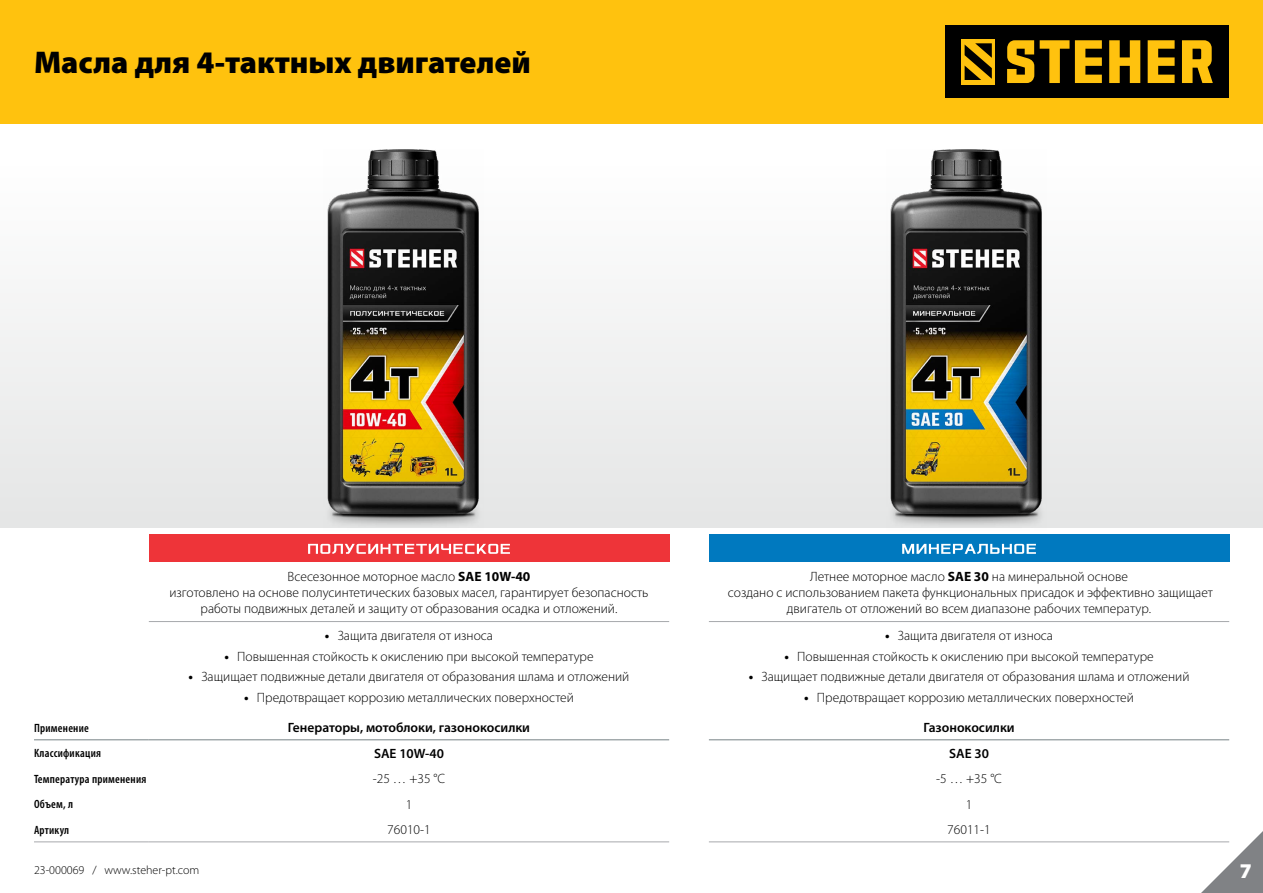
<style>
.page{position:relative;width:1263px;height:893px;background:#fff}
.page>*{position:absolute;margin:0;border:0;box-sizing:border-box;transform-origin:0 0}
.t1{font:900 31.5px "Myriad Pro";color:#000}
.t2{font:900 21px "Myriad Pro";color:#fff}
.t3{font:300 13.5px/16.2px "Myriad Pro";color:#000;text-align:center}
.t4{font:600 13.5px "Myriad Pro";color:#000}
.t5{font:600 condensed 12px "Myriad Pro";letter-spacing:.02em;color:#000}
.t6{font:300 12px "Myriad Pro";color:#000}
.s1{font-weight:700}
</style>
<div class="page">
<div style="left:0;top:0;width:1263px;height:123px;background:#ffc20e"></div>
<div style="left:945px;top:25px;width:284px;height:73px;background:#000"></div>
<div style="left:961px;top:39px;width:34px;height:45px;background:#ffc20e"></div>
<svg style="left:964px;top:43px;width:28px;height:37px"></svg>
<svg style="left:1007px;top:40px;width:27px;height:43px"></svg>
<svg style="left:1040px;top:40px;width:29px;height:43px"></svg>
<svg style="left:1075px;top:40px;width:27px;height:43px"></svg>
<svg style="left:1109px;top:40px;width:31px;height:43px"></svg>
<svg style="left:1148px;top:40px;width:26px;height:43px"></svg>
<svg style="left:1182px;top:40px;width:31px;height:43px"></svg>
<div style="left:149px;top:534px;width:520px;height:28px;background:#ee3439"></div>
<div style="left:709px;top:534px;width:520px;height:28px;background:#0079bf"></div>
<hr style="left:34px;top:739px;width:115px;height:1px;background:#778286">
<hr style="left:149px;top:739px;width:520px;height:1px;background:#778286">
<hr style="left:709px;top:739px;width:520px;height:1px;background:#778286">
<hr style="left:149px;top:621px;width:520px;height:1px;background:#a7a9ac">
<hr style="left:709px;top:621px;width:520px;height:1px;background:#a7a9ac">
<hr style="left:34px;top:842px;width:115px;height:1px;background:#a7a9ac">
<hr style="left:149px;top:842px;width:520px;height:1px;background:#a7a9ac">
<hr style="left:709px;top:842px;width:520px;height:1px;background:#a7a9ac">
<svg style="left:308px;top:544px;width:202px;height:10px"></svg>
<svg style="left:902px;top:544px;width:134px;height:10px"></svg>
<div style="left:0;top:166px;width:1263px;height:361px;background:#f1f2f2"></div>
<img style="left:323px;top:150px;width:160px;height:378px">
<img style="left:886px;top:150px;width:160px;height:378px">
<svg style="left:1201px;top:831px;width:62px;height:62px"></svg>
<h1 class="t1" style="left:34px;top:42px;width:498px">Масла для 4-тактных двигателей</h1>
<p class="t3" style="left:169px;top:568px;width:481px">Всесезонное моторное масло <span class="s1">SAE 10W-40<br></span>изготовлено на основе полусинтетических базовых масел, гарантирует безопасность работы подвижных деталей и защиту от образования осадка и отложений.</p>
<p class="t3" style="left:728px;top:568px;width:487px">Летнее моторное масло <span class="s1">SAE 30</span> на минеральной основе<br>создано с использованием пакета функциональных присадок и эффективно защищает двигатель от отложений во всем диапазоне рабочих температур.</p>
<p class="t3" style="left:325px;top:627px;width:170px"><span class="s1">•</span> Защита двигателя от износа</p>
<p class="t3" style="left:224px;top:648px;width:371px"><span class="s1">•</span> Повышенная стойкость к окислению при высокой температуре</p>
<p class="t3" style="left:189px;top:668px;width:442px"><span class="s1">•</span> Защищает подвижные детали двигателя от образования шлама и отложений</p>
<p class="t3" style="left:244px;top:689px;width:331px"><span class="s1">•</span> Предотвращает коррозию металлических поверхностей</p>
<p class="t3" style="left:885px;top:627px;width:170px"><span class="s1">•</span> Защита двигателя от износа</p>
<p class="t3" style="left:784px;top:648px;width:371px"><span class="s1">•</span> Повышенная стойкость к окислению при высокой температуре</p>
<p class="t3" style="left:749px;top:668px;width:442px"><span class="s1">•</span> Защищает подвижные детали двигателя от образования шлама и отложений</p>
<p class="t3" style="left:804px;top:689px;width:331px"><span class="s1">•</span> Предотвращает коррозию металлических поверхностей</p>
<p class="t5" style="left:34px;top:721px;width:56px">Применение</p>
<p class="t4" style="left:288px;top:719px;width:244px">Генераторы, мотоблоки, газонокосилки</p>
<p class="t4" style="left:923px;top:719px;width:93px">Газонокосилки</p>
<p class="t5" style="left:34px;top:746px;width:69px">Классификация</p>
<p class="t4" style="left:374px;top:744px;width:71px">SAE 10W-40</p>
<p class="t4" style="left:949px;top:744px;width:41px">SAE 30</p>
<p class="t5" style="left:34px;top:772px;width:114px">Температура применения</p>
<p class="t3" style="left:373px;top:770px;width:74px">-25 … +35 °С</p>
<p class="t3" style="left:936px;top:770px;width:67px">-5 … +35 °С</p>
<p class="t5" style="left:34px;top:797px;width:41px">Объем, л</p>
<p class="t3" style="left:406px;top:796px;width:8px">1</p>
<p class="t3" style="left:966px;top:796px;width:8px">1</p>
<p class="t5" style="left:34px;top:823px;width:37px">Артикул</p>
<p class="t3" style="left:387px;top:821px;width:45px">76010-1</p>
<p class="t3" style="left:947px;top:821px;width:45px">76011-1</p>
<p class="t6" style="left:34px;top:862px;width:167px">23-000069 / www.steher-pt.com</p>
<h2 class="t2" style="left:1240px;top:856px;width:14px">7</h2>
</div>
